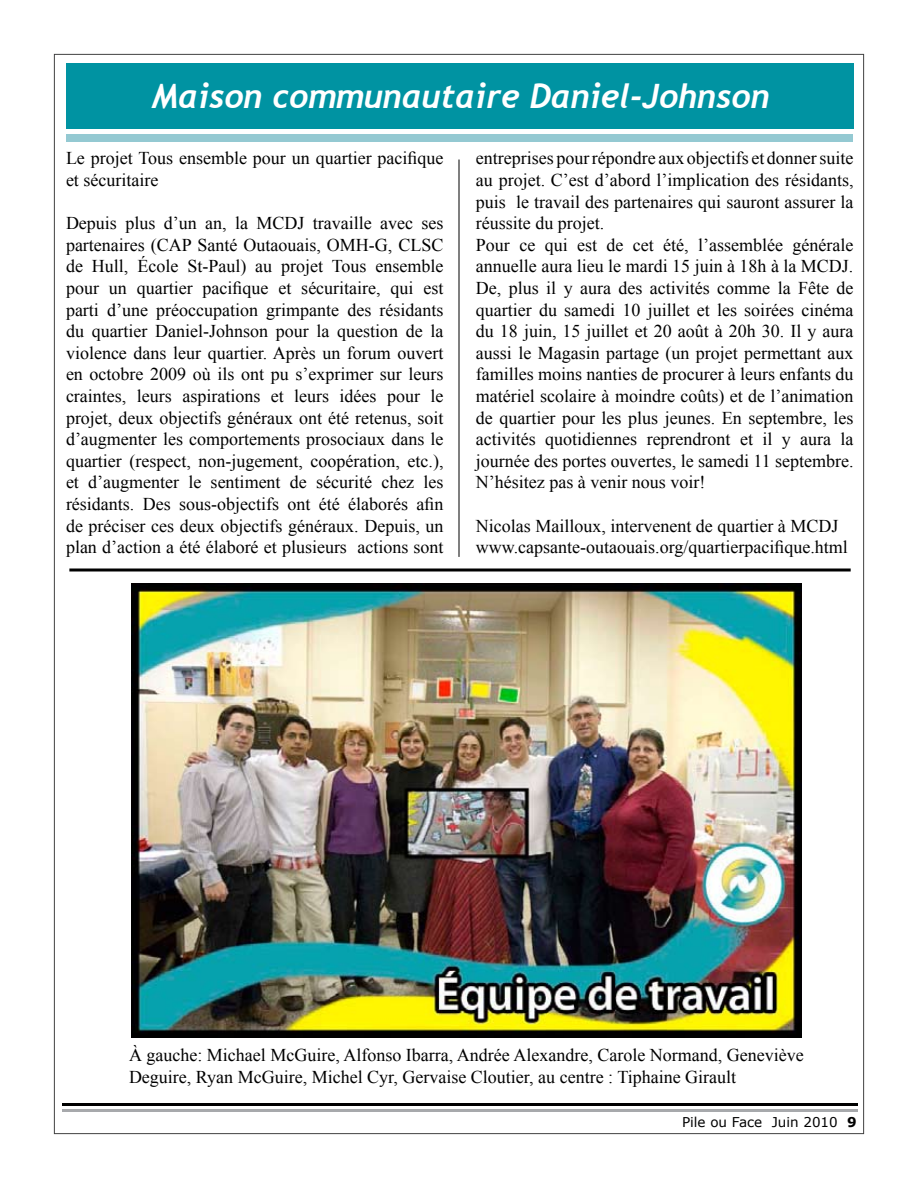
<style>
.page{position:relative;width:918px;height:1188px;background:#fff}
.page>*{position:absolute;margin:0;border:0;box-sizing:border-box;transform-origin:0 0}
.t1{font:italic 700 33.6px "Trebuchet";color:#fff}
.t2{font:18px/21.6px "Times New Roman";color:#000}
.t3{font:13.5px "Verdana";color:#000}
.s1{font-weight:700}
</style>
<div class="page">
<hr style="left:62px;top:1103px;width:795px;height:3px;background:#000">
<hr style="left:62px;top:1109px;width:795px;height:3px;background:#a7a9ac">
<div style="left:66px;top:63px;width:788px;height:65px;background:#0093a2"></div>
<div style="left:66px;top:134px;width:787px;height:8px;background:#94c9d2"></div>
<hr style="left:459px;top:160px;width:1px;height:397px;background:#000">
<img style="left:132px;top:583px;width:670px;height:454px">
<svg style="left:69px;top:568px;width:782px;height:4px"></svg>
<h1 class="t1" style="left:152px;top:76px;width:619px">Maison communautaire Daniel-Johnson</h1>
<p class="t2" style="left:66px;top:147px;width:379px">Le projet Tous ensemble pour un quartier pacifique et sécuritaire</p>
<p class="t2" style="left:66px;top:212px;width:379px;text-align:justify">Depuis plus d’un an, la MCDJ travaille avec ses partenaires (CAP Santé Outaouais, OMH-G, CLSC de Hull, École St-Paul) au projet Tous ensemble pour un quartier pacifique et sécuritaire, qui est parti d’une préoccupation grimpante des résidants du quartier Daniel-Johnson pour la question de la violence dans leur quartier. Après un forum ouvert en octobre 2009 où ils ont pu s’exprimer sur leurs craintes, leurs aspirations et leurs idées pour le projet, deux objectifs généraux ont été retenus, soit d’augmenter les comportements prosociaux dans le quartier (respect, non-jugement, coopération, etc.), et d’augmenter le sentiment de sécurité chez les résidants. Des sous-objectifs ont été élaborés afin de préciser ces deux objectifs généraux. Depuis, un plan d’action a été élaboré et plusieurs actions sont</p>
<p class="t2" style="left:476px;top:147px;width:379px">entreprises pour répondre aux objectifs et donner suite au projet. C’est d’abord l’implication des résidants, puis le travail des partenaires qui sauront assurer la réussite du projet.<br>Pour ce qui est de cet été, l’assemblée générale annuelle aura lieu le mardi 15 juin à 18h à la MCDJ.<br>De, plus il y aura des activités comme la Fête de quartier du samedi 10 juillet et les soirées cinéma du 18 juin, 15 juillet et 20 août à 20h 30. Il y aura aussi le Magasin partage (un projet permettant aux familles moins nanties de procurer à leurs enfants du matériel scolaire à moindre coûts) et de l’animation de quartier pour les plus jeunes. En septembre, les activités quotidiennes reprendront et il y aura la journée des portes ouvertes, le samedi 11 septembre.<br>N’hésitez pas à venir nous voir!</p>
<p class="t2" style="left:476px;top:514px;width:373px">Nicolas Mailloux, intervenent de quartier à MCDJ www.capsante-outaouais.org/quartierpacifique.html</p>
<p class="t2" style="left:129px;top:1044px;width:676px">À gauche: Michael McGuire, Alfonso Ibarra, Andrée Alexandre, Carole Normand, Geneviève<br>Deguire, Ryan McGuire, Michel Cyr, Gervaise Cloutier, au centre : Tiphaine Girault</p>
<p class="t3" style="left:682px;top:1113px;width:176px">Pile ou Face Juin 2010 <span class="s1">9</span></p>
</div>
